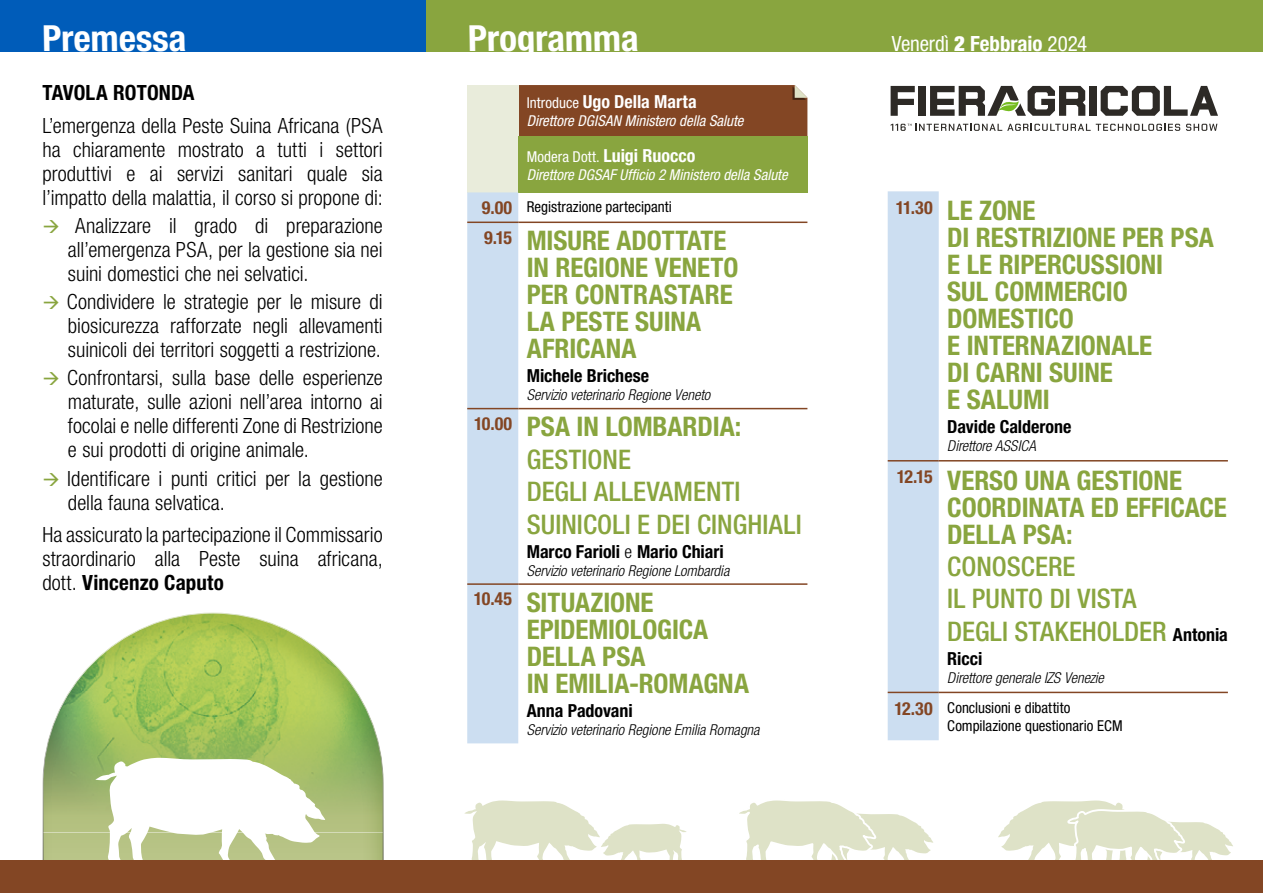
<style>
.page{position:relative;width:1263px;height:893px;background:#fff}
.page>*{position:absolute;margin:0;border:0;box-sizing:border-box;transform-origin:0 0}
.t1{font:700 condensed 36px "Helvetica Neue LT Pro";color:#fff}
.t2{font:700 condensed 27px/27px "Helvetica Neue LT Pro";color:#89a53f}
.t3{font:500 condensed 27px/32.4px "Helvetica Neue LT Pro";letter-spacing:.005em;color:#89a53f}
.t4{font:300 condensed 21px/24px "Helvetica Neue LT Pro";color:#000;text-align:justify}
.t5{font:condensed 21px "Helvetica Neue LT Pro";letter-spacing:-.01em;color:#fff}
.t6{font:700 condensed 21px "Helvetica Neue LT Pro";letter-spacing:.005em;color:#000}
.t7{font:700 condensed 18px "Helvetica Neue LT Pro";letter-spacing:-.005em;color:#000}
.t8{font:700 condensed 18px "Helvetica Neue LT Pro";letter-spacing:-.005em;color:#fff}
.t9{font:italic 300 condensed 15px/29.8px "Helvetica Neue LT Pro";color:#000}
.t10{font:italic condensed 15px/18px "Helvetica Neue LT Pro";color:#fff}
.t11{font:condensed 15px "Helvetica Neue LT Pro";color:#000}
.s1{color:#89a53f}
.s2{font-weight:700}
.s3{font-weight:400;font-size:15px}
.s4{font-style:normal}
.s5{font-weight:700;font-style:normal;font-size:18px}
.s6{font-weight:700;font-size:18px;color:#834624}
.s7{font-weight:300}
.s8{font-weight:900}
.s9{font-weight:700;font-size:18px;color:#000}
.s10{font-weight:700;font-style:normal;font-size:18px;color:#834624}
.s11{font-weight:400;font-style:normal}
</style>
<div class="page">
<div style="left:0;top:0;width:1263px;height:51px;background:#89a53f"></div>
<div style="left:0;top:0;width:425px;height:51px;background:#005cb9"></div>
<div style="left:888px;top:191px;width:51px;height:549px;background:#ccdef1"></div>
<hr style="left:888px;top:460px;width:51px;height:2px;background:#834624">
<hr style="left:939px;top:460px;width:289px;height:2px;background:#834624">
<hr style="left:888px;top:692px;width:51px;height:1px;background:#834624">
<hr style="left:939px;top:692px;width:289px;height:1px;background:#834624">
<div style="left:42px;top:612px;width:342px;height:281px;background:#89a53f;opacity:.3"></div>
<div style="left:518px;top:85px;width:289px;height:51px;background:#834624"></div>
<div style="left:467px;top:85px;width:51px;height:107px;background:#e9ecdb"></div>
<div style="left:518px;top:136px;width:289px;height:56px;background:#89a53f"></div>
<div style="left:467px;top:192px;width:51px;height:551px;background:#ccdef1"></div>
<hr style="left:467px;top:222px;width:51px;height:1px;background:#834624">
<hr style="left:518px;top:222px;width:289px;height:1px;background:#834624">
<hr style="left:467px;top:408px;width:51px;height:1px;background:#834624">
<hr style="left:518px;top:408px;width:289px;height:1px;background:#834624">
<hr style="left:467px;top:583px;width:51px;height:2px;background:#834624">
<hr style="left:518px;top:583px;width:289px;height:2px;background:#834624">
<svg style="left:95px;top:758px;width:230px;height:102px"></svg>
<svg style="left:464px;top:800px;width:223px;height:60px"></svg>
<svg style="left:739px;top:800px;width:194px;height:60px"></svg>
<svg style="left:998px;top:800px;width:235px;height:60px"></svg>
<div style="left:0;top:860px;width:1263px;height:33px;background:#834624"></div>
<svg style="left:1186px;top:124px;width:31px;height:7px"></svg>
<svg style="left:890px;top:124px;width:290px;height:7px"></svg>
<svg style="left:890px;top:86px;width:25px;height:30px"></svg>
<div style="left:919px;top:86px;width:7px;height:30px;background:#2d2a26"></div>
<div style="left:1089px;top:86px;width:7px;height:30px;background:#2d2a26"></div>
<svg style="left:930px;top:86px;width:155px;height:30px"></svg>
<svg style="left:1101px;top:86px;width:117px;height:30px"></svg>
<h1 class="t1" style="left:42px;top:17px;width:147px">Premessa</h1>
<p class="t6" style="left:42px;top:80px;width:154px">TAVOLA ROTONDA</p>
<p class="t4" style="left:42px;top:113px;width:342px">L’emergenza della Peste Suina Africana (PSA ha chiaramente mostrato a tutti i settori produttivi e ai servizi sanitari quale sia l’impatto della malattia, il corso si propone di:</p>
<p class="t4" style="left:68px;top:213px;width:316px;text-indent:-26px"><span class="s1">→</span> Analizzare il grado di preparazione all’emergenza PSA, per la gestione sia nei suini domestici che nei selvatici.</p>
<p class="t4" style="left:68px;top:289px;width:316px;text-indent:-26px"><span class="s1">→</span> Condividere le strategie per le misure di biosicurezza rafforzate negli allevamenti suinicoli dei territori soggetti a restrizione.</p>
<p class="t4" style="left:68px;top:366px;width:316px;text-indent:-26px"><span class="s1">→</span> Confrontarsi, sulla base delle esperienze maturate, sulle azioni nell’area intorno ai focolai e nelle differenti Zone di Restrizione e sui prodotti di origine animale.</p>
<p class="t4" style="left:68px;top:466px;width:316px;text-indent:-26px"><span class="s1">→</span> Identificare i punti critici per la gestione della fauna selvatica.</p>
<p class="t4" style="left:42px;top:522px;width:342px">Ha assicurato la partecipazione il Commissario straordinario alla Peste suina africana, dott. <span class="s2">Vincenzo Caputo</span></p>
<h1 class="t1" style="left:468px;top:17px;width:173px">Programma</h1>
<p class="t8" style="left:527px;top:91px;width:171px"><span class="s3">Introduce</span> Ugo Della Marta</p>
<p class="t10" style="left:527px;top:112px;width:218px">Direttore DGISAN Ministero della Salute</p>
<p class="t10" style="left:527px;top:148px;width:262px"><span class="s4">Modera Dott.</span> <span class="s5">Luigi Ruocco<br></span>Direttore DGSAF Ufficio 2 Ministero della Salute</p>
<p class="t11" style="left:482px;top:198px;width:191px"><span class="s6">9.00</span> Registrazione partecipanti</p>
<p class="t2" style="left:527px;top:227px;width:213px;text-indent:-43px"><sup>9.15</sup> MISURE ADOTTATE<br>IN REGIONE VENETO<br>PER CONTRASTARE<br>LA PESTE SUINA<br>AFRICANA</p>
<p class="t7" style="left:527px;top:365px;width:124px">Michele Brichese</p>
<p class="t9" style="left:527px;top:380px;width:185px">Servizio veterinario Regione Veneto</p>
<p class="t3" style="left:527px;top:410px;width:276px;text-indent:-53px"><sup>10.00</sup> <span class="s2">PSA IN LOMBARDIA:<br></span>GESTIONE<br>DEGLI ALLEVAMENTI<br>SUINICOLI E DEI CINGHIALI</p>
<p class="t7" style="left:527px;top:540px;width:198px">Marco Farioli <span class="s7">e</span> Mario Chiari</p>
<p class="t9" style="left:527px;top:556px;width:204px">Servizio veterinario Regione Lombardia</p>
<p class="t2" style="left:527px;top:588px;width:224px;text-indent:-53px"><sup>10.45</sup> SITUAZIONE<br>EPIDEMIOLOGICA<br>DELLA PSA<br>IN EMILIA-ROMAGNA</p>
<p class="t7" style="left:527px;top:700px;width:107px">Anna Padovani</p>
<p class="t9" style="left:527px;top:715px;width:234px">Servizio veterinario Regione Emilia Romagna</p>
<p class="t5" style="left:892px;top:32px;width:197px">Venerdì <span class="s8">2</span> <span class="s2">Febbraio</span> 2024</p>
<p class="t2" style="left:947px;top:197px;width:268px;text-indent:-52px"><sup>11.30</sup> LE ZONE<br>DI RESTRIZIONE PER PSA<br>E LE RIPERCUSSIONI<br>SUL COMMERCIO<br>DOMESTICO<br>E INTERNAZIONALE<br>DI CARNI SUINE<br>E SALUMI</p>
<p class="t7" style="left:947px;top:416px;width:126px">Davide Calderone</p>
<p class="t9" style="left:947px;top:431px;width:90px">Direttore ASSICA</p>
<p class="t2" style="left:947px;top:466px;width:281px;text-indent:-51px"><sup>12.15</sup> VERSO UNA GESTIONE<br>COORDINATA ED EFFICACE<br>DELLA PSA:</p>
<p class="t3" style="left:947px;top:550px;width:282px">CONOSCERE<br>IL PUNTO DI VISTA<br>DEGLI STAKEHOLDER <span class="s9">Antonia</span></p>
<p class="t7" style="left:947px;top:647px;width:37px">Ricci</p>
<p class="t9" style="left:894px;top:663px;width:211px;text-indent:53px">Direttore generale IZS Venezie<br><span class="s10">12.30</span> <span class="s11">Conclusioni e dibattito</span></p>
<p class="t11" style="left:947px;top:717px;width:177px">Compilazione questionario ECM</p>
</div>
